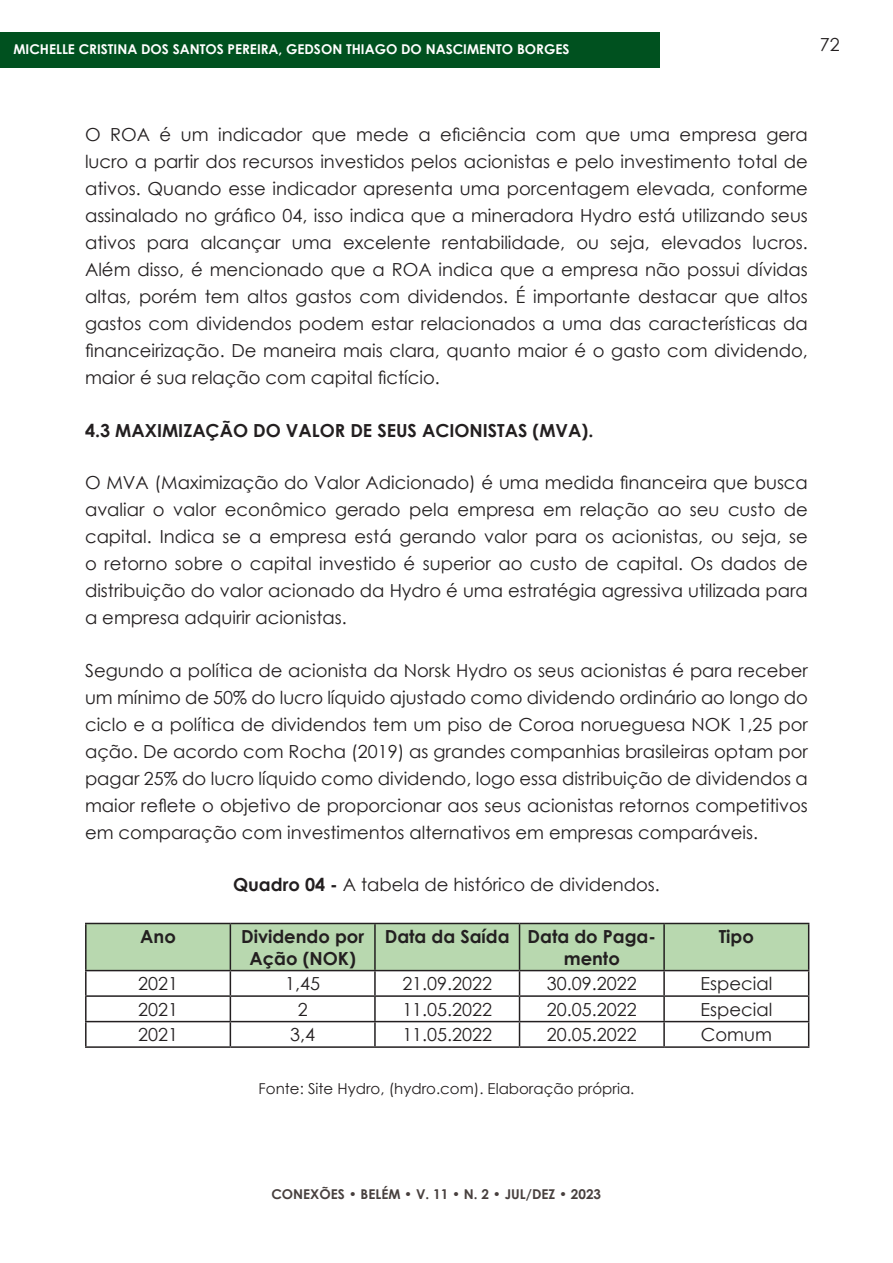
<style>
.page{position:relative;width:893px;height:1263px;background:#fff}
.page>*{position:absolute;margin:0;border:0;box-sizing:border-box;transform-origin:0 0}
.PARÁGRAFO{font:18px/27px "Century Gothic";color:#231f20;text-align:justify}
.PARÁGRAFO-2{font:700 18px/21.6px "Century Gothic";color:#231f20;text-align:center}
.PARÁGRAFO-3{font:15px "Century Gothic";color:#231f20}
.t1{font:700 13.5px "Century Gothic";color:#fff}
.t2{font:700 13.5px "Century Gothic";color:#48403e}
.s1{font-weight:700}
</style>
<div class="page">
<div style="left:0;top:33px;width:659px;height:35px;background:#00511f"></div>
<hr style="left:85px;top:923px;width:145px;height:1px;background:#231f20">
<hr style="left:85px;top:924px;width:2px;height:46px;background:#231f20">
<hr style="left:85px;top:970px;width:145px;height:1px;background:#231f20">
<hr style="left:85px;top:971px;width:2px;height:24px;background:#231f20">
<hr style="left:85px;top:995px;width:145px;height:2px;background:#231f20">
<hr style="left:85px;top:997px;width:2px;height:24px;background:#231f20">
<hr style="left:85px;top:1021px;width:145px;height:1px;background:#231f20">
<hr style="left:85px;top:1022px;width:2px;height:24px;background:#231f20">
<svg style="left:86px;top:923px;width:723px;height:123px"></svg>
<hr style="left:85px;top:1046px;width:145px;height:2px;background:#231f20">
<hr style="left:230px;top:1046px;width:145px;height:2px;background:#231f20">
<hr style="left:375px;top:1046px;width:144px;height:2px;background:#231f20">
<hr style="left:519px;top:1046px;width:145px;height:2px;background:#231f20">
<hr style="left:664px;top:1046px;width:145px;height:2px;background:#231f20">
<p class="t1" style="left:13px;top:39px;width:557px">MICHELLE CRISTINA DOS SANTOS PEREIRA, GEDSON THIAGO DO NASCIMENTO BORGES</p>
<p class="PARÁGRAFO" style="left:820px;top:30px;width:21px">72</p>
<p class="PARÁGRAFO" style="left:85px;top:121px;width:724px">O ROA é um indicador que mede a eficiência com que uma empresa gera lucro a partir dos recursos investidos pelos acionistas e pelo investimento total de ativos. Quando esse indicador apresenta uma porcentagem elevada, conforme assinalado no gráfico 04, isso indica que a mineradora Hydro está utilizando seus ativos para alcançar uma excelente rentabilidade, ou seja, elevados lucros.<br>Além disso, é mencionado que a ROA indica que a empresa não possui dívidas altas, porém tem altos gastos com dividendos. É importante destacar que altos gastos com dividendos podem estar relacionados a uma das características da financeirização. De maneira mais clara, quanto maior é o gasto com dividendo, maior é sua relação com capital fictício.</p>
<p class="PARÁGRAFO-2" style="left:85px;top:418px;width:510px">4.3 MAXIMIZAÇÃO DO VALOR DE SEUS ACIONISTAS (MVA).</p>
<p class="PARÁGRAFO" style="left:85px;top:469px;width:724px">O MVA (Maximização do Valor Adicionado) é uma medida financeira que busca avaliar o valor econômico gerado pela empresa em relação ao seu custo de capital. Indica se a empresa está gerando valor para os acionistas, ou seja, se o retorno sobre o capital investido é superior ao custo de capital. Os dados de distribuição do valor acionado da Hydro é uma estratégia agressiva utilizada para a empresa adquirir acionistas.</p>
<p class="PARÁGRAFO" style="left:85px;top:656px;width:724px">Segundo a política de acionista da Norsk Hydro os seus acionistas é para receber um mínimo de 50% do lucro líquido ajustado como dividendo ordinário ao longo do ciclo e a política de dividendos tem um piso de Coroa norueguesa NOK 1,25 por ação. De acordo com Rocha (2019) as grandes companhias brasileiras optam por pagar 25% do lucro líquido como dividendo, logo essa distribuição de dividendos a maior reflete o objetivo de proporcionar aos seus acionistas retornos competitivos em comparação com investimentos alternativos em empresas comparáveis.</p>
<p class="PARÁGRAFO" style="left:233px;top:871px;width:428px"><span class="s1">Quadro 04 -</span> A tabela de histórico de dividendos.</p>
<p class="PARÁGRAFO-2" style="left:140px;top:925px;width:37px">Ano</p>
<p class="PARÁGRAFO-2" style="left:241px;top:925px;width:125px">Dividendo por<br>Ação (NOK)</p>
<p class="PARÁGRAFO-2" style="left:385px;top:925px;width:126px">Data da Saída</p>
<p class="PARÁGRAFO-2" style="left:528px;top:925px;width:130px">Data do Paga&shy;mento</p>
<p class="PARÁGRAFO-2" style="left:719px;top:925px;width:37px">Tipo</p>
<p class="PARÁGRAFO" style="left:138px;top:970px;width:41px">2021</p>
<p class="PARÁGRAFO" style="left:285px;top:970px;width:36px">1,45</p>
<p class="PARÁGRAFO" style="left:402px;top:970px;width:91px">21.09.2022</p>
<p class="PARÁGRAFO" style="left:547px;top:970px;width:91px">30.09.2022</p>
<p class="PARÁGRAFO" style="left:700px;top:970px;width:73px">Especial</p>
<p class="PARÁGRAFO" style="left:138px;top:995px;width:41px">2021</p>
<p class="PARÁGRAFO" style="left:298px;top:995px;width:11px">2</p>
<p class="PARÁGRAFO" style="left:402px;top:995px;width:91px">11.05.2022</p>
<p class="PARÁGRAFO" style="left:547px;top:995px;width:91px">20.05.2022</p>
<p class="PARÁGRAFO" style="left:700px;top:995px;width:73px">Especial</p>
<p class="PARÁGRAFO" style="left:138px;top:1021px;width:41px">2021</p>
<p class="PARÁGRAFO" style="left:290px;top:1021px;width:26px">3,4</p>
<p class="PARÁGRAFO" style="left:402px;top:1021px;width:91px">11.05.2022</p>
<p class="PARÁGRAFO" style="left:547px;top:1021px;width:91px">20.05.2022</p>
<p class="PARÁGRAFO" style="left:701px;top:1021px;width:73px">Comum</p>
<p class="PARÁGRAFO-3" style="left:259px;top:1078px;width:377px">Fonte: Site Hydro, (hydro.com). Elaboração própria.</p>
<p class="t2" style="left:271px;top:1183px;width:331px">CONEXÕES • BELÉM • V. 11 • N. 2 • JUL/DEZ • 2023</p>
</div>
